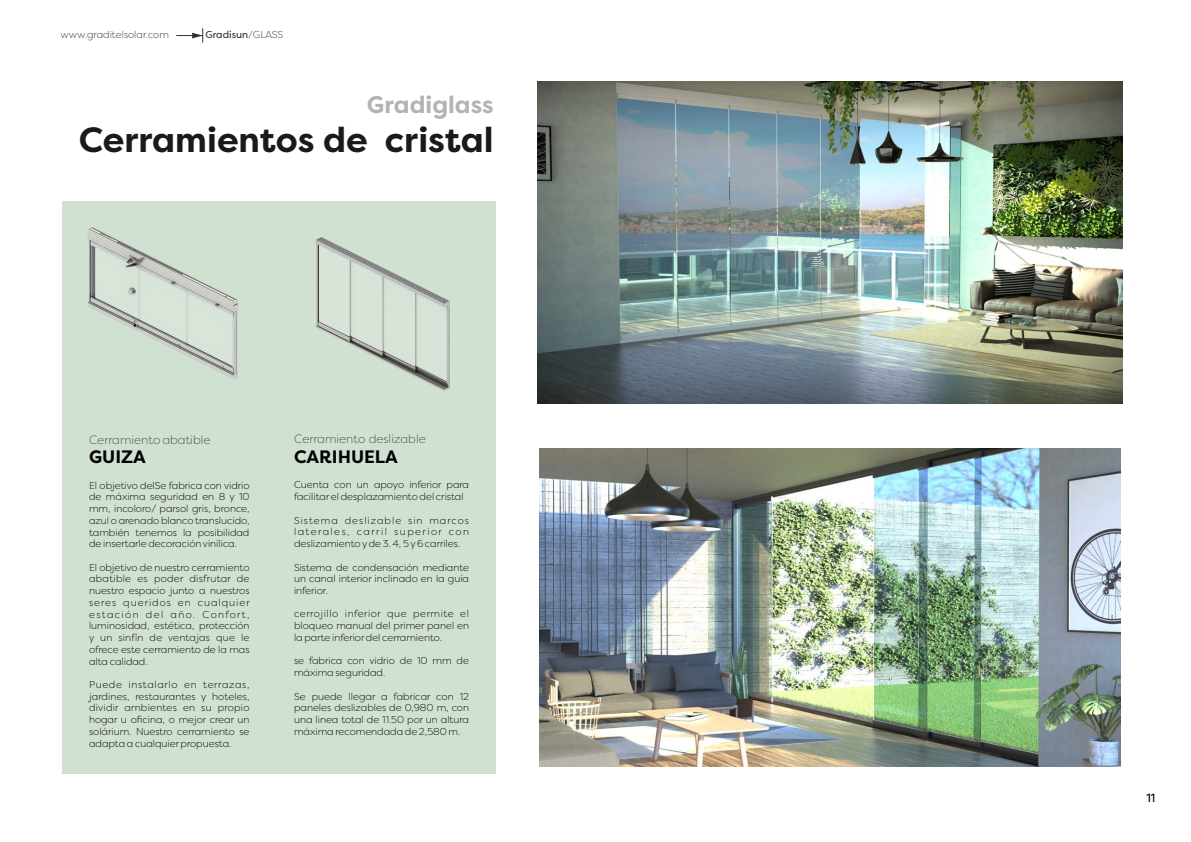
<style>
.page{position:relative;width:1191px;height:842px;background:#fff}
.page>*{position:absolute;margin:0;border:0;box-sizing:border-box;transform-origin:0 0}
.t1{font:700 35px "Filson Pro";color:#1a1a1a}
.t2{font:700 24px "Filson Pro";color:#b3b3b3}
.t3{font:700 18px "Filson Pro";color:#000}
.t4{font:300 12px "Filson Pro";color:#4d4d4d}
.t5{font:12px "Filson Pro";color:#000}
.t6{font:300 10px/11.7px "Filson Pro";color:#000;text-align:justify}
.t7{font:300 10px "Filson Pro";color:#333}
.t8{font:10px "Filson Pro";color:#333}
.s1{font-weight:300}
</style>
<div class="page">
<img style="left:538px;top:82px;width:584px;height:322px">
<img style="left:539px;top:449px;width:581px;height:317px">
<svg style="left:176px;top:28px;width:27px;height:15px"></svg>
<div style="left:62px;top:201px;width:434px;height:573px;background:#d1e1d1"></div>
<img style="left:87px;top:227px;width:151px;height:152px">
<img style="left:315px;top:237px;width:135px;height:154px">
<p class="t7" style="left:61px;top:31px;width:110px">www.graditelsolar.com</p>
<p class="t8" style="left:205px;top:31px;width:79px">Gradisun<span class="s1">/GLASS</span></p>
<h2 class="t2" style="left:367px;top:96px;width:128px">Gradiglass</h2>
<h1 class="t1" style="left:79px;top:126px;width:416px">Cerramientos de cristal</h1>
<p class="t4" style="left:89px;top:435px;width:123px">Cerramiento abatible</p>
<h3 class="t3" style="left:89px;top:450px;width:58px">GUIZA</h3>
<p class="t6" style="left:89px;top:480px;width:162px">El objetivo delSe fabrica con vidrio de máxima seguridad en 8 y 10 mm, incoloro/ parsol gris, bronce, azul o arenado blanco translucido, también tenemos la posibilidad de insertarle decoración vinílica.</p>
<p class="t6" style="left:89px;top:563px;width:162px">El objetivo de nuestro cerramiento abatible es poder disfrutar de nuestro espacio junto a nuestros seres queridos en cualquier estación del año. Confort, luminosidad, estética, protección y un sinfín de ventajas que le ofrece este cerramiento de la mas alta calidad.</p>
<p class="t6" style="left:89px;top:680px;width:162px">Puede instalarlo en terrazas, jardines, restaurantes y hoteles, dividir ambientes en su propio hogar u oficina, o mejor crear un solárium. Nuestro cerramiento se adapta a cualquier propuesta.</p>
<p class="t4" style="left:294px;top:435px;width:133px">Cerramiento deslizable</p>
<h3 class="t3" style="left:294px;top:450px;width:105px">CARIHUELA</h3>
<p class="t6" style="left:294px;top:480px;width:176px">Cuenta con un apoyo inferior para facilitar el desplazamiento del cristal</p>
<p class="t6" style="left:294px;top:515px;width:176px">Sistema deslizable sin marcos laterales, carril superior con deslizamiento y de 3. 4, 5 y 6 carriles.</p>
<p class="t6" style="left:294px;top:562px;width:176px">Sistema de condensación mediante un canal interior inclinado en la guía inferior.</p>
<p class="t6" style="left:294px;top:609px;width:176px">cerrojillo inferior que permite el bloqueo manual del primer panel en la parte inferior del cerramiento.</p>
<p class="t6" style="left:294px;top:656px;width:176px">se fabrica con vidrio de 10 mm de máxima seguridad.</p>
<p class="t6" style="left:294px;top:691px;width:176px">Se puede llegar a fabricar con 12 paneles deslizables de 0,980 m, con una linea total de 11.50 por un altura máxima recomendada de 2,580 m.</p>
<p class="t5" style="left:1146px;top:793px;width:10px">11</p>
</div>
